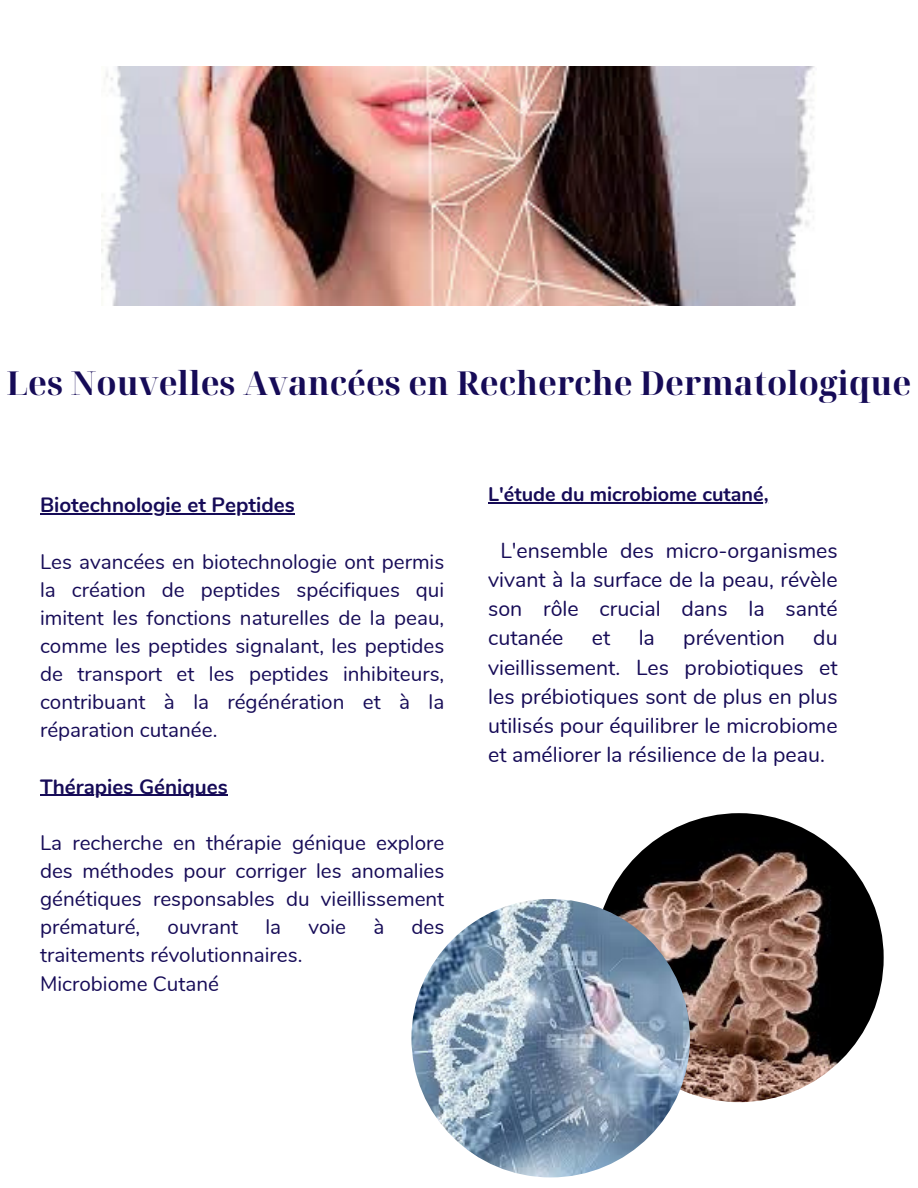
<style>
.page{position:relative;width:918px;height:1188px;background:#fff}
.page>*{position:absolute;margin:0;border:0;box-sizing:border-box;transform-origin:0 0}
.t1{font:700 33px "Noto Serif Display";color:#160b57}
.t2{font:21.3px/29.2px "Nunito";color:#160b57;text-align:justify}
.t3{font:20.7px/28.2px "Nunito";color:#160b57;text-align:justify}
.t4{font:700 20.7px "Nunito";color:#160b57}
.t5{font:700 19.8px "Nunito";color:#160b57}
</style>
<div class="page">
<img style="left:101px;top:67px;width:713px;height:238px">
<img style="left:595px;top:813px;width:289px;height:289px;border-radius:50%">
<hr style="left:40px;top:514px;width:255px;height:1px;background:#160b57">
<hr style="left:40px;top:795px;width:188px;height:1px;background:#160b57">
<hr style="left:488px;top:503px;width:281px;height:1px;background:#160b57">
<img style="left:411px;top:899px;width:279px;height:278px;border-radius:50%">
<p class="t1" style="left:7px;top:360px;width:906px">Les Nouvelles Avancées en Recherche Dermatologique</p>
<h2 class="t4" style="left:40px;top:492px;width:256px">Biotechnologie et Peptides</h2>
<p class="t3" style="left:40px;top:548px;width:406px">Les avancées en biotechnologie ont permis la création de peptides spécifiques qui imitent les fonctions naturelles de la peau, comme les peptides signalant, les peptides de transport et les peptides inhibiteurs, contribuant à la régénération et à la réparation cutanée.</p>
<h2 class="t4" style="left:40px;top:773px;width:189px">Thérapies Géniques</h2>
<p class="t3" style="left:40px;top:829px;width:406px">La recherche en thérapie génique explore des méthodes pour corriger les anomalies génétiques responsables du vieillissement prématuré,</p>
<p class="t3" style="left:168px;top:913px;width:72px">ouvrant</p>
<p class="t3" style="left:265px;top:913px;width:17px">la</p>
<p class="t3" style="left:308px;top:913px;width:39px">voie</p>
<p class="t3" style="left:373px;top:913px;width:12px">à</p>
<p class="t3" style="left:412px;top:913px;width:34px">des</p>
<p class="t3" style="left:40px;top:942px;width:264px">traitements révolutionnaires.</p>
<p class="t3" style="left:40px;top:970px;width:181px">Microbiome Cutané</p>
<h2 class="t5" style="left:488px;top:481px;width:282px">L'étude du microbiome cutané,</h2>
<p class="t2" style="left:488px;top:536px;width:351px;text-indent:12px">L'ensemble des micro-organismes vivant à la surface de la peau, révèle son rôle crucial dans la santé cutanée</p>
<p class="t2" style="left:592px;top:624px;width:20px">et</p>
<p class="t2" style="left:639px;top:624px;width:18px">la</p>
<p class="t2" style="left:683px;top:624px;width:103px">prévention</p>
<p class="t2" style="left:488px;top:624px;width:351px;text-indent:325px">du vieillissement. Les probiotiques et les prébiotiques sont de plus en plus utilisés pour équilibrer le microbiome et améliorer la résilience de la peau.</p>
</div>
